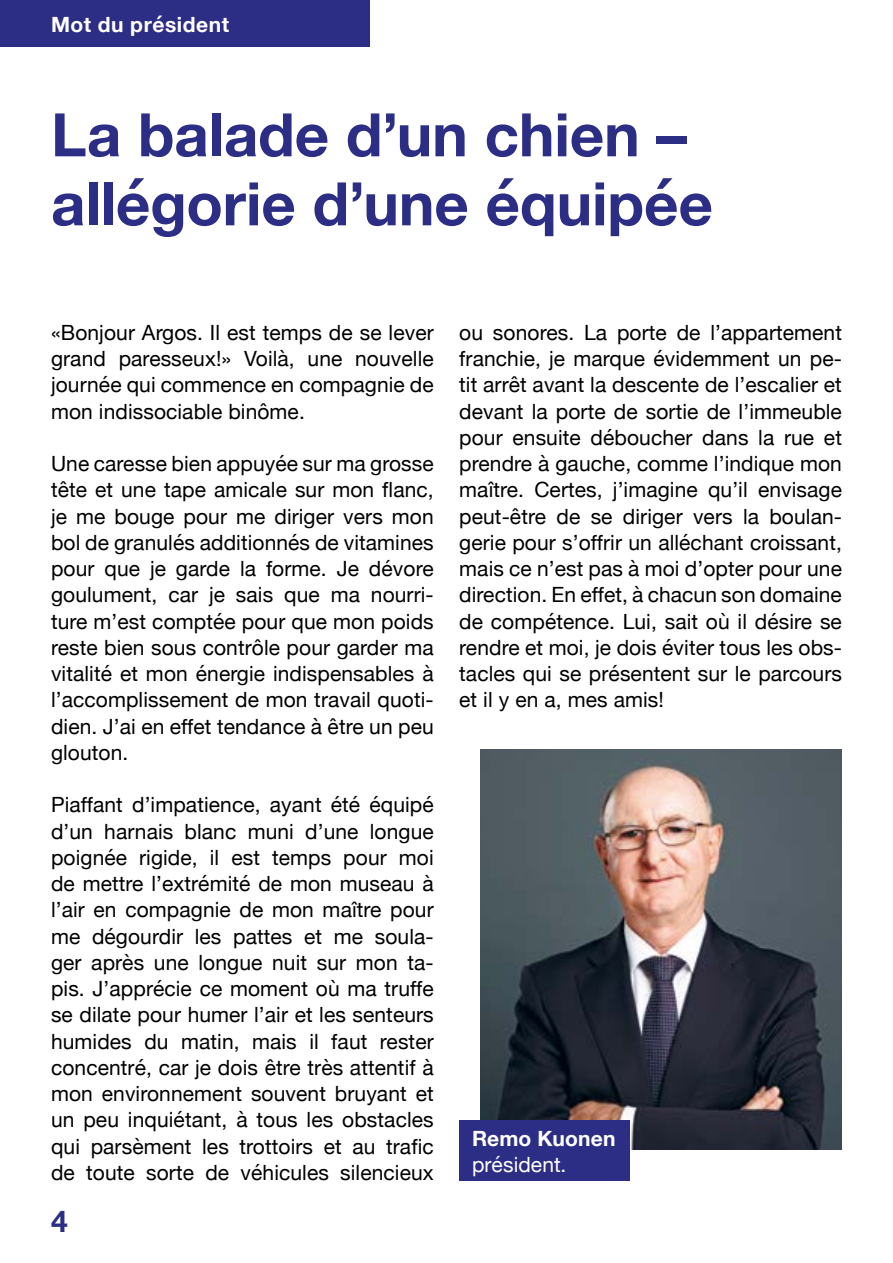
<style>
.page{position:relative;width:893px;height:1263px;background:#fff}
.page>*{position:absolute;margin:0;border:0;box-sizing:border-box;transform-origin:0 0}
.t1{font:700 60px/69px "Helvetica Neue";color:#2c2d84}
.t2{font:700 30px "Helvetica Neue";color:#2c2d84}
.t3{font:21px/26.2px "Helvetica Neue";letter-spacing:.005em;color:#000;text-align:justify}
.t4{font:700 21px "Helvetica Neue";letter-spacing:.02em;color:#fff}
.t5{font:21px "Helvetica Neue";letter-spacing:.005em;color:#fff}
</style>
<div class="page">
<div style="left:0;top:0;width:370px;height:47px;background:#2c2d84"></div>
<img style="left:480px;top:749px;width:362px;height:400px">
<div style="left:459px;top:1120px;width:170px;height:60px;background:#2c2d84"></div>
<p class="t4" style="left:51px;top:8px;width:180px">Mot du président</p>
<h1 class="t1" style="left:51px;top:102px;width:663px">La balade d’un chien – allégorie d’une équipée</h1>
<p class="t3" style="left:51px;top:320px;width:384px">«Bonjour Argos. Il est temps de se lever grand paresseux!» Voilà, une nouvelle journée qui commence en compagnie de mon indissociable binôme.</p>
<p class="t3" style="left:51px;top:452px;width:384px">Une caresse bien appuyée sur ma grosse tête et une tape amicale sur mon flanc, je me bouge pour me diriger vers mon bol de granulés additionnés de vitamines pour que je garde la forme. Je dévore goulument, car je sais que ma nourri&shy;ture m’est comptée pour que mon poids reste bien sous contrôle pour garder ma vitalité et mon énergie indispensables à l’accomplissement de mon travail quoti&shy;dien. J’ai en effet tendance à être un peu glouton.</p>
<p class="t3" style="left:51px;top:793px;width:384px">Piaffant d’impatience, ayant été équipé d’un harnais blanc muni d’une longue poignée rigide, il est temps pour moi de mettre l’extrémité de mon museau à l’air en compagnie de mon maître pour me dégourdir les pattes et me soula&shy;ger après une longue nuit sur mon ta&shy;pis. J’apprécie ce moment où ma truffe se dilate pour humer l’air et les senteurs humides du matin, mais il faut rester concentré, car je dois être très attentif à mon environnement souvent bruyant et un peu inquiétant, à tous les obstacles qui parsèment les trottoirs et au trafic de toute sorte de véhicules silencieux</p>
<h2 class="t2" style="left:51px;top:1198px;width:18px">4</h2>
<p class="t3" style="left:459px;top:320px;width:384px">ou sonores. La porte de l’appartement franchie, je marque évidemment un pe&shy;tit arrêt avant la descente de l’escalier et devant la porte de sortie de l’immeuble pour ensuite déboucher dans la rue et prendre à gauche, comme l’indique mon maître. Certes, j’imagine qu’il envisage peut-être de se diriger vers la boulan&shy;gerie pour s’offrir un alléchant croissant, mais ce n’est pas à moi d’opter pour une direction. En effet, à chacun son domaine de compétence. Lui, sait où il désire se rendre et moi, je dois éviter tous les obs&shy;tacles qui se présentent sur le parcours et il y en a, mes amis!</p>
<p class="t4" style="left:472px;top:1122px;width:145px">Remo Kuonen</p>
<p class="t5" style="left:472px;top:1149px;width:96px">président.</p>
</div>
